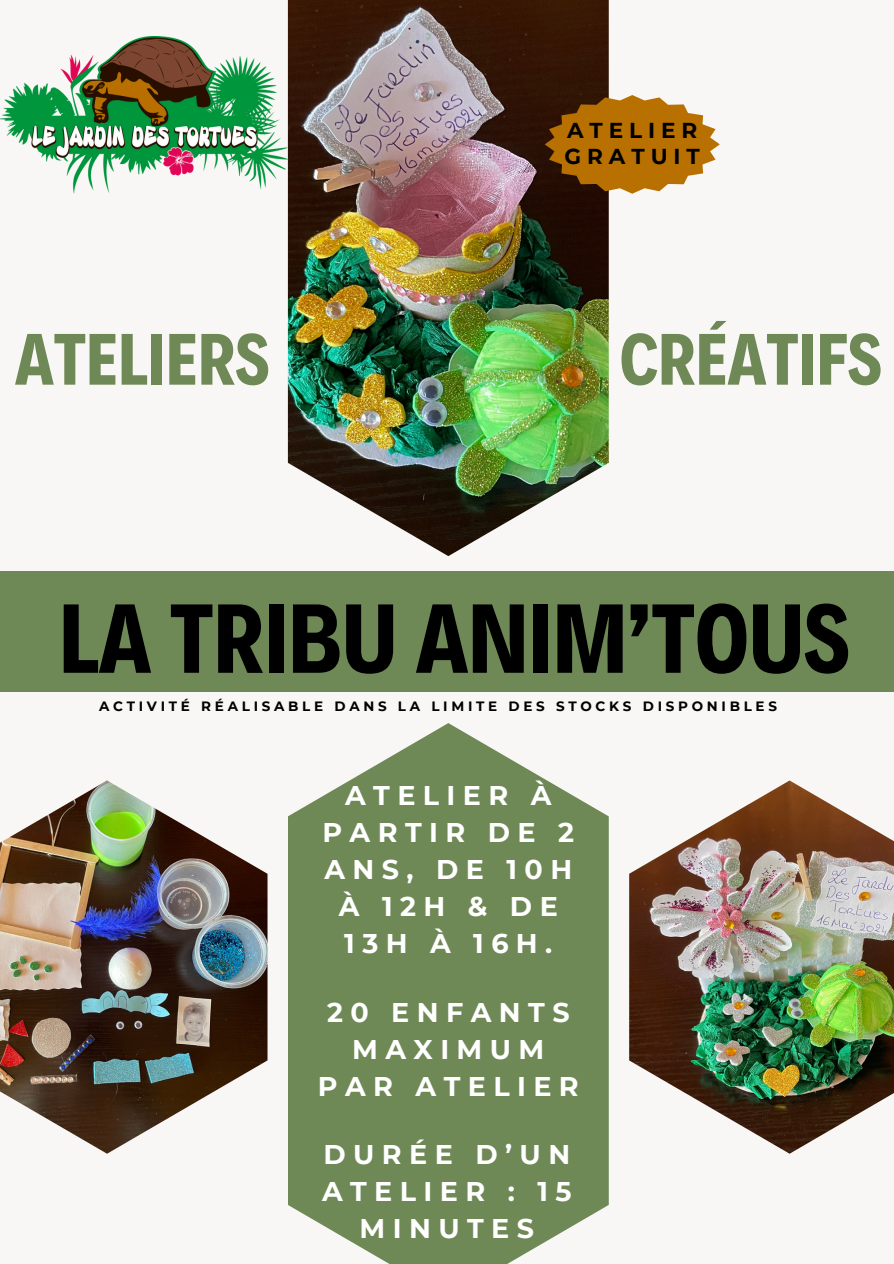
<style>
.page{position:relative;width:894px;height:1264px;background:#fff}
.page>*{position:absolute;margin:0;border:0;box-sizing:border-box;transform-origin:0 0}
.t1{font:700 99px "Decalotype";color:#000}
.t2{font:700 73.5px "Decalotype";color:#6e8856}
.t3{font:700 27px/37.2px "Montserrat";letter-spacing:.275em;color:#fff;text-align:center}
.t4{font:700 21.6px "Montserrat";letter-spacing:.275em;color:#000}
.t5{font:700 13.5px "Montserrat";letter-spacing:.275em;color:#000}
</style>
<div class="page">
<div style="left:0;top:0;width:893px;height:1263px;background:#f8f7f5"></div>
<svg style="left:288px;top:723px;width:320px;height:540px;background:#7e9568"></svg>
<img style="left:288px;top:0;width:320px;height:556px">
<img style="left:0;top:780px;width:267px;height:373px">
<img style="left:629px;top:780px;width:264px;height:373px">
<img style="left:0;top:37px;width:288px;height:156px">
<svg style="left:544px;top:95px;width:175px;height:99px;background:#ad7626"></svg>
<div style="left:0;top:571px;width:893px;height:121px;background:#6e8856"></div>
<h2 class="t4" style="left:567px;top:117px;width:132px">ATELIER</h2>
<h3 class="t2" style="left:15px;top:310px;width:256px">ATELIERS</h3>
<h2 class="t4" style="left:564px;top:143px;width:137px">GRATUIT</h2>
<h3 class="t2" style="left:619px;top:310px;width:264px">CRÉATIFS</h3>
<h3 class="t1" style="left:59px;top:572px;width:792px">LA TRIBU ANIM’TOUS</h3>
<p class="t5" style="left:99px;top:698px;width:679px">ACTIVITÉ RÉALISABLE DANS LA LIMITE DES STOCKS DISPONIBLES</p>
<h1 class="t3" style="left:322px;top:776px;width:253px">ATELIER À<br>PARTIR DE 2<br>ANS, DE 10H<br>À 12H &amp; DE<br>13H À 16H.</h1>
<p class="t3" style="left:318px;top:993px;width:262px">20 ENFANTS<br>MAXIMUM<br>PAR ATELIER</p>
<p class="t3" style="left:322px;top:1135px;width:251px">DURÉE D’UN<br>ATELIER : 15<br>MINUTES</p>
</div>
